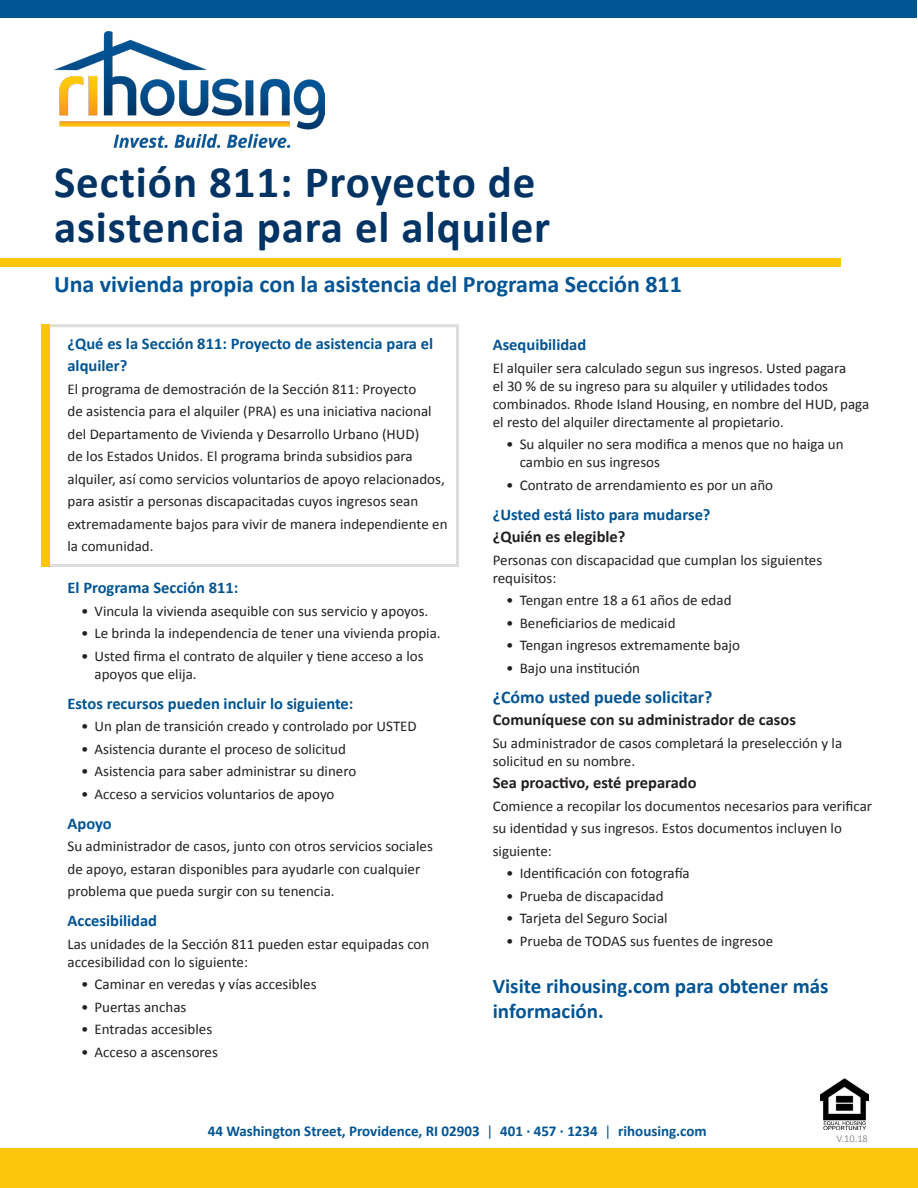
<style>
.page{position:relative;width:918px;height:1188px;background:#fff}
.page>*{position:absolute;margin:0;border:0;box-sizing:border-box;transform-origin:0 0}
.t1{font:700 45px "Calibri";letter-spacing:.02em;color:#013364}
.t2{font:700 23.7px "Calibri";color:#015494}
.t3{font:700 20.85px "Calibri";color:#015494}
.t4{font:700 17.85px "Calibri";color:#015494}
.t5{font:700 16.35px/22.5px "Calibri";color:#015494}
.t6{font:700 16.35px "Calibri";color:#231f20}
.t7{font:700 15px "Calibri";color:#015494}
.t8{font:14.85px/22.5px "Calibri";color:#231f20}
.step_body{font:10.5px "Calibri";color:#939598}
.s1{font-weight:400}
</style>
<div class="page">
<img style="left:54px;top:32px;width:271px;height:116px">
<div style="left:0;top:0;width:916px;height:18px;background:#015494"></div>
<div style="left:0;top:258px;width:840px;height:9px;background:#fec50d"></div>
<div style="left:0;top:1148px;width:918px;height:40px;background:#fec50d"></div>
<img style="left:821px;top:1078px;width:47px;height:52px">
<div style="left:42px;top:324px;width:417px;height:243px;border:3px solid #ddddde"></div>
<div style="left:42px;top:324px;width:8px;height:243px;background:#fec50d"></div>
<p class="t1" style="left:54px;top:154px;width:483px">Sectión 811: Proyecto de</p>
<p class="t1" style="left:54px;top:199px;width:498px">asistencia para el alquiler</p>
<p class="t2" style="left:54px;top:270px;width:629px">Una vivienda propia con la asistencia del Programa Sección 811</p>
<p class="t5" style="left:68px;top:331px;width:367px">¿Qué es la Sección 811: Proyecto de asistencia para el alquiler?</p>
<p class="t8" style="left:68px;top:377px;width:382px">El programa de demostración de la Sección 811: Proyecto<br>de asistencia para el alquiler (PRA) es una iniciativa nacional del Departamento de Vivienda y Desarrollo Urbano (HUD)<br>de los Estados Unidos. El programa brinda subsidios para alquiler, así como servicios voluntarios de apoyo relacionados, para asistir a personas discapacitadas cuyos ingresos sean extremadamente bajos para vivir de manera independiente en la comunidad.</p>
<p class="t5" style="left:68px;top:576px;width:172px">El Programa Sección 811:</p>
<p class="t8" style="left:81px;top:599px;width:349px">• Vincula la vivienda asequible con sus servicio y apoyos.</p>
<p class="t8" style="left:81px;top:622px;width:361px">• Le brinda la independencia de tener una vivienda propia.</p>
<p class="t8" style="left:94px;top:646px;width:331px;line-height:18px;text-indent:-14px">• Usted firma el contrato de alquiler y tiene acceso a los apoyos que elija.</p>
<p class="t5" style="left:68px;top:691px;width:287px">Estos recursos pueden incluir lo siguiente:</p>
<p class="t8" style="left:81px;top:715px;width:337px">• Un plan de transición creado y controlado por USTED</p>
<p class="t8" style="left:81px;top:737px;width:267px">• Asistencia durante el proceso de solicitud</p>
<p class="t8" style="left:81px;top:760px;width:277px">• Asistencia para saber administrar su dinero</p>
<p class="t8" style="left:81px;top:782px;width:255px">• Acceso a servicios voluntarios de apoyo</p>
<p class="t5" style="left:68px;top:811px;width:46px">Apoyo</p>
<p class="t8" style="left:68px;top:835px;width:367px">Su administrador de casos, junto con otros servicios sociales de apoyo, estaran disponibles para ayudarle con cualquier problema que pueda surgir con su tenencia.</p>
<p class="t5" style="left:68px;top:909px;width:91px">Accesibilidad</p>
<p class="t8" style="left:68px;top:934px;width:363px;line-height:18px">Las unidades de la Sección 811 pueden estar equipadas con accesibilidad con lo siguiente:</p>
<p class="t8" style="left:81px;top:973px;width:237px">• Caminar en veredas y vías accesibles</p>
<p class="t8" style="left:81px;top:995px;width:107px">• Puertas anchas</p>
<p class="t8" style="left:81px;top:1018px;width:133px">• Entradas accesibles</p>
<p class="t8" style="left:81px;top:1040px;width:138px">• Acceso a ascensores</p>
<p class="t5" style="left:493px;top:333px;width:95px">Asequibilidad</p>
<p class="t8" style="left:493px;top:358px;width:378px;line-height:18px">El alquiler sera calculado segun sus ingresos. Usted pagara<br>el 30 % de su ingreso para su alquiler y utilidades todos combinados. Rhode Island Housing, en nombre del HUD, paga el resto del alquiler directamente al propietario.</p>
<p class="t8" style="left:520px;top:434px;width:325px;line-height:18px;text-indent:-14px">• Su alquiler no sera modifica a menos que no haiga un cambio en sus ingresos</p>
<p class="t8" style="left:506px;top:473px;width:268px">• Contrato de arrendamiento es por un año</p>
<p class="t5" style="left:493px;top:502px;width:219px">¿Usted está listo para mudarse?</p>
<p class="t6" style="left:493px;top:526px;width:134px">¿Quién es elegible?</p>
<p class="t8" style="left:493px;top:550px;width:331px;line-height:18px">Personas con discapacidad que cumplan los siguientes requisitos:</p>
<p class="t8" style="left:506px;top:588px;width:227px">• Tengan entre 18 a 61 años de edad</p>
<p class="t8" style="left:506px;top:611px;width:171px">• Beneficiarios de medicaid</p>
<p class="t8" style="left:506px;top:633px;width:235px">• Tengan ingresos extremamente bajo</p>
<p class="t8" style="left:506px;top:656px;width:135px">• Bajo una institución</p>
<p class="t4" style="left:493px;top:686px;width:221px">¿Cómo usted puede solicitar?</p>
<p class="t6" style="left:493px;top:709px;width:305px">Comuníquese con su administrador de casos</p>
<p class="t8" style="left:493px;top:733px;width:351px;line-height:18px">Su administrador de casos completará la preselección y la solicitud en su nombre.</p>
<p class="t6" style="left:493px;top:772px;width:205px">Sea proactivo, esté preparado</p>
<p class="t8" style="left:493px;top:794px;width:381px">Comience a recopilar los documentos necesarios para verificar su identidad y sus ingresos. Estos documentos incluyen lo siguiente:</p>
<p class="t8" style="left:506px;top:861px;width:185px">• Identificación con fotografía</p>
<p class="t8" style="left:506px;top:884px;width:159px">• Prueba de discapacidad</p>
<p class="t8" style="left:506px;top:906px;width:163px">• Tarjeta del Seguro Social</p>
<p class="t8" style="left:506px;top:929px;width:268px">• Prueba de TODAS sus fuentes de ingresoe</p>
<p class="t3" style="left:493px;top:973px;width:337px">Visite rihousing.com para obtener más</p>
<p class="t3" style="left:493px;top:999px;width:112px">información.</p>
<p class="t7" style="left:208px;top:1122px;width:500px">44 Washington Street, Providence, RI 02903 <span class="s1">|</span> 401 · 457 · 1234 <span class="s1">|</span> rihousing.com</p>
<p class="step_body" style="left:836px;top:1132px;width:33px">V.10.18</p>
</div>
